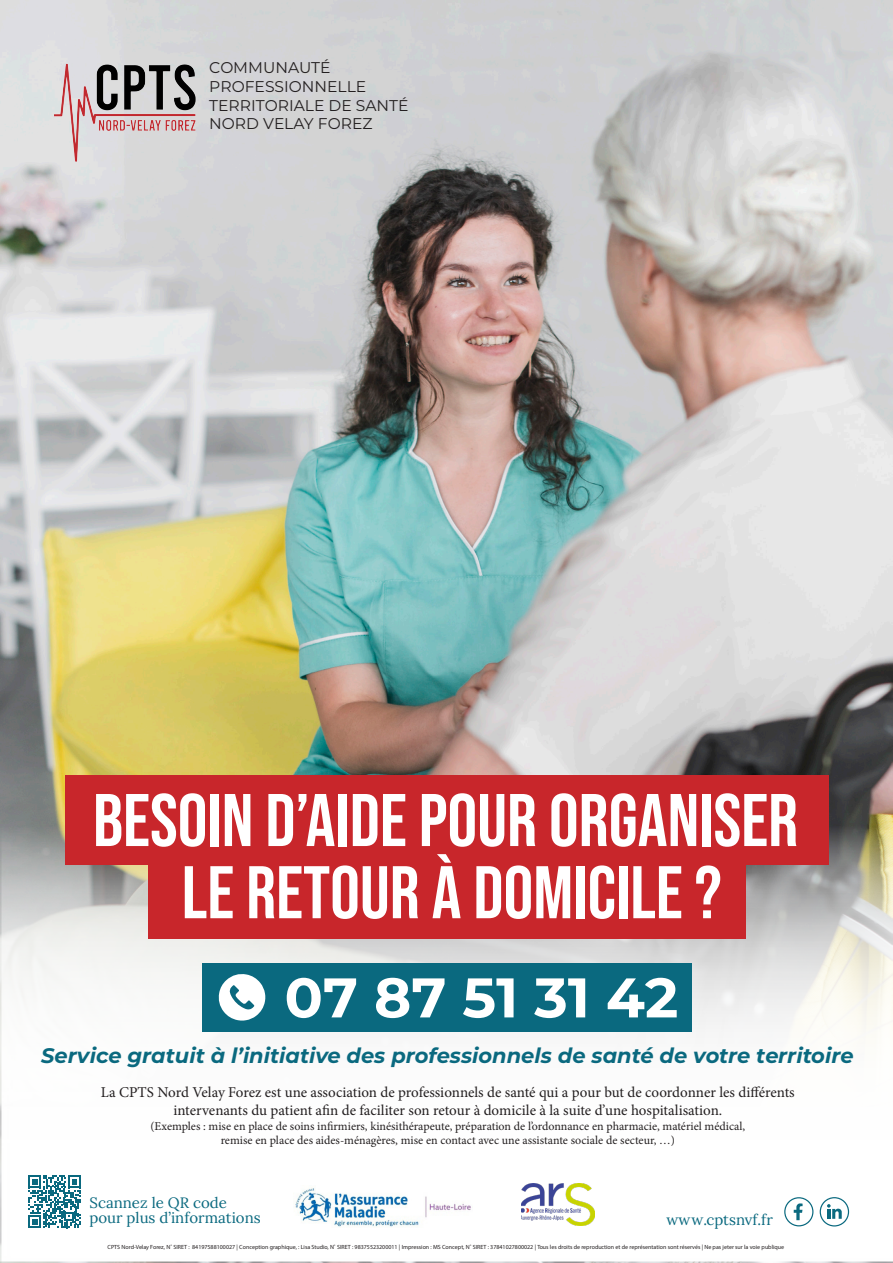
<style>
.page{position:relative;width:893px;height:1263px;background:#fff}
.page>*{position:absolute;margin:0;border:0;box-sizing:border-box;transform-origin:0 0}
.t1{font:74.4px/72.2px "Bebas Neue";color:#fff;text-align:center}
.t2{font:700 55.8px "Montserrat";color:#fff}
.t3{font:italic 700 21px "Montserrat";color:#0a697f}
.t4{font:15.6px/18.6px "Montserrat";color:#231f20}
.t5{font:15px/18px "Minion Pro";color:#231f20;text-align:center}
.t6{font:15px/15px "Lora";color:#0a697f}
.t7{font:12px "Minion Pro";color:#231f20}
.t8{font:6px "Myriad Pro";color:#231f20}
</style>
<div class="page">
<img style="left:0;top:0;width:893px;height:825px">
<img style="left:0;top:825px;width:893px;height:438px">
<div style="left:65px;top:775px;width:764px;height:89px;background:#c8262b"></div>
<div style="left:148px;top:849px;width:597px;height:89px;background:#c8262b"></div>
<img style="left:54px;top:54px;width:143px;height:107px">
<svg style="left:784px;top:1197px;width:29px;height:29px"></svg>
<svg style="left:820px;top:1197px;width:29px;height:29px"></svg>
<svg style="left:28px;top:1175px;width:53px;height:53px"></svg>
<img style="left:293px;top:1185px;width:180px;height:43px">
<img style="left:521px;top:1183px;width:74px;height:43px">
<div style="left:202px;top:963px;width:490px;height:68px;background:#0a697f"></div>
<svg style="left:218px;top:974px;width:47px;height:46px"></svg>
<h3 class="t4" style="left:209px;top:58px;width:201px">COMMUNAUTÉ<br>PROFESSIONNELLE<br>TERRITORIALE DE SANTÉ<br>NORD VELAY FOREZ</h3>
<h1 class="t1" style="left:93px;top:783px;width:707px">BESOIN D’AIDE POUR ORGANISER<br>LE RETOUR À DOMICILE ?</h1>
<h2 class="t2" style="left:284px;top:957px;width:395px">07 87 51 31 42</h2>
<h3 class="t3" style="left:41px;top:1040px;width:814px">Service gratuit à l’initiative des professionnels de santé de votre territoire</h3>
<p class="t5" style="left:101px;top:1083px;width:695px">La CPTS Nord Velay Forez est une association de professionnels de santé qui a pour but de coordonner les différents intervenants du patient afin de faciliter son retour à domicile à la suite d’une hospitalisation.</p>
<p class="t7" style="left:150px;top:1118px;width:596px">(Exemples : mise en place de soins infirmiers, kinésithérapeute, préparation de l’ordonnance en pharmacie, matériel médical,</p>
<p class="t7" style="left:221px;top:1132px;width:456px">remise en place des aides-ménagères, mise en contact avec une assistante sociale de secteur, …)</p>
<h3 class="t6" style="left:90px;top:1194px;width:173px">Scannez le QR code pour plus d’informations</h3>
<p class="t8" style="left:108px;top:1243px;width:678px">CPTS Nord-Velay Forez, N˚ SIRET : 84197588100027 | Conception graphique, : Lisa Studio, N˚ SIRET : 98375523200011 | Impression : MS Concept, N˚ SIRET : 37841027800022 | Tous les droits de reproduction et de représentation sont réservés | Ne pas jeter sur la voie publique</p>
<h3 class="t6" style="left:666px;top:1211px;width:108px">www.cptsnvf.fr</h3>
</div>
